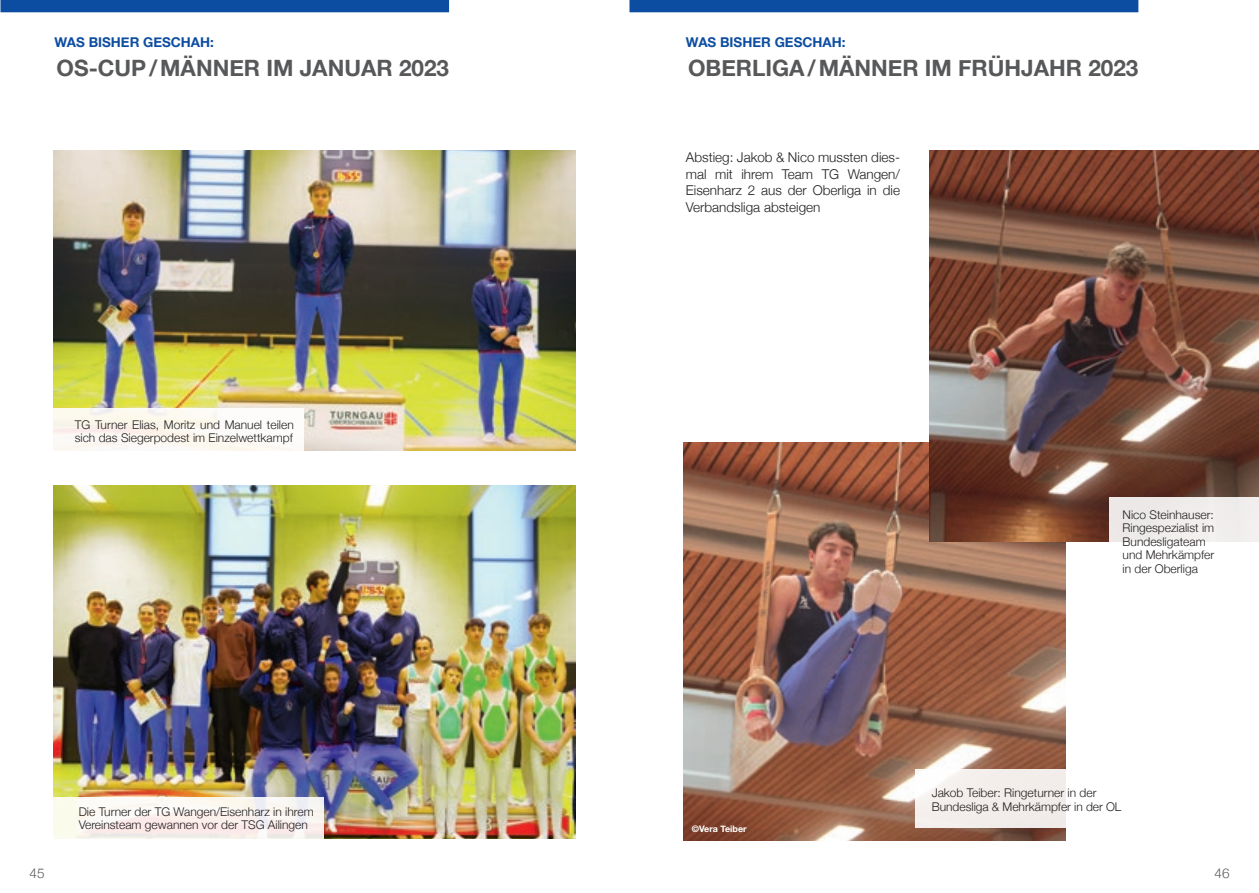
<style>
.page{position:relative;width:1259px;height:893px;background:#fff}
.page>*{position:absolute;margin:0;border:0;box-sizing:border-box;transform-origin:0 0}
.t1{font:700 22.5px "Helvetica Neue";color:#57585a}
.t2{font:300 13.5px/16.5px "Helvetica Neue";color:#231f20;text-align:justify}
.t3{font:700 13.5px "Helvetica Neue";color:#0d4da1}
.t4{font:300 13.5px "Helvetica Neue";color:#57585a}
.t5{font:300 12px/13.5px "Helvetica Neue";color:#231f20}
.t6{font:700 9px "Helvetica Neue";color:#fff}
</style>
<div class="page">
<div style="left:0;top:0;width:449px;height:12px;background:#0d4da1"></div>
<img style="left:54px;top:151px;width:521px;height:299px">
<img style="left:54px;top:485px;width:521px;height:354px">
<div style="left:53px;top:797px;width:270px;height:43px;background:linear-gradient(to right,#fcf7ef,#f7eeee)"></div>
<div style="left:53px;top:408px;width:251px;height:43px;background:#fcf9f3"></div>
<div style="left:629px;top:0;width:509px;height:12px;background:#0d4da1"></div>
<img style="left:683px;top:443px;width:382px;height:397px">
<div style="left:915px;top:769px;width:261px;height:58px;background:linear-gradient(to bottom,#faf7f6,#f7f4f2)"></div>
<img style="left:929px;top:151px;width:330px;height:391px">
<div style="left:1109px;top:497px;width:150px;height:86px;background:linear-gradient(to right,#f5f3f3,#f8f7f6)"></div>
<p class="t3" style="left:54px;top:31px;width:161px">WAS BISHER GESCHAH:</p>
<h1 class="t1" style="left:57px;top:50px;width:394px">OS-CUP/MÄNNER IM JANUAR 2023</h1>
<p class="t5" style="left:75px;top:417px;width:220px">TG Turner Elias, Moritz und Manuel teilen sich das Siegerpodest im Einzelwettkampf</p>
<p class="t5" style="left:79px;top:804px;width:236px">Die Turner der TG Wangen/Eisenharz in ihrem<br>Vereinsteam gewannen vor der TSG Ailingen</p>
<p class="t3" style="left:686px;top:31px;width:161px">WAS BISHER GESCHAH:</p>
<h1 class="t1" style="left:688px;top:50px;width:452px">OBERLIGA/MÄNNER IM FRÜHJAHR 2023</h1>
<p class="t2" style="left:686px;top:148px;width:215px">Abstieg: Jakob &amp; Nico mussten dies&shy;mal mit ihrem Team TG Wangen/ Eisenharz 2 aus der Oberliga in die Verbandsliga absteigen</p>
<p class="t6" style="left:692px;top:822px;width:56px">©Vera Teiber</p>
<p class="t5" style="left:1122px;top:507px;width:93px">Nico Steinhauser:<br>Ringespezialist im<br>Bundesligateam und Mehrkämpfer in der Oberliga</p>
<p class="t5" style="left:931px;top:785px;width:191px">Jakob Teiber: Ringeturner in der<br>Bundesliga &amp; Mehrkämpfer in der OL</p>
<p class="t4" style="left:30px;top:863px;width:17px">45</p>
<p class="t4" style="left:1214px;top:863px;width:17px">46</p>
</div>
